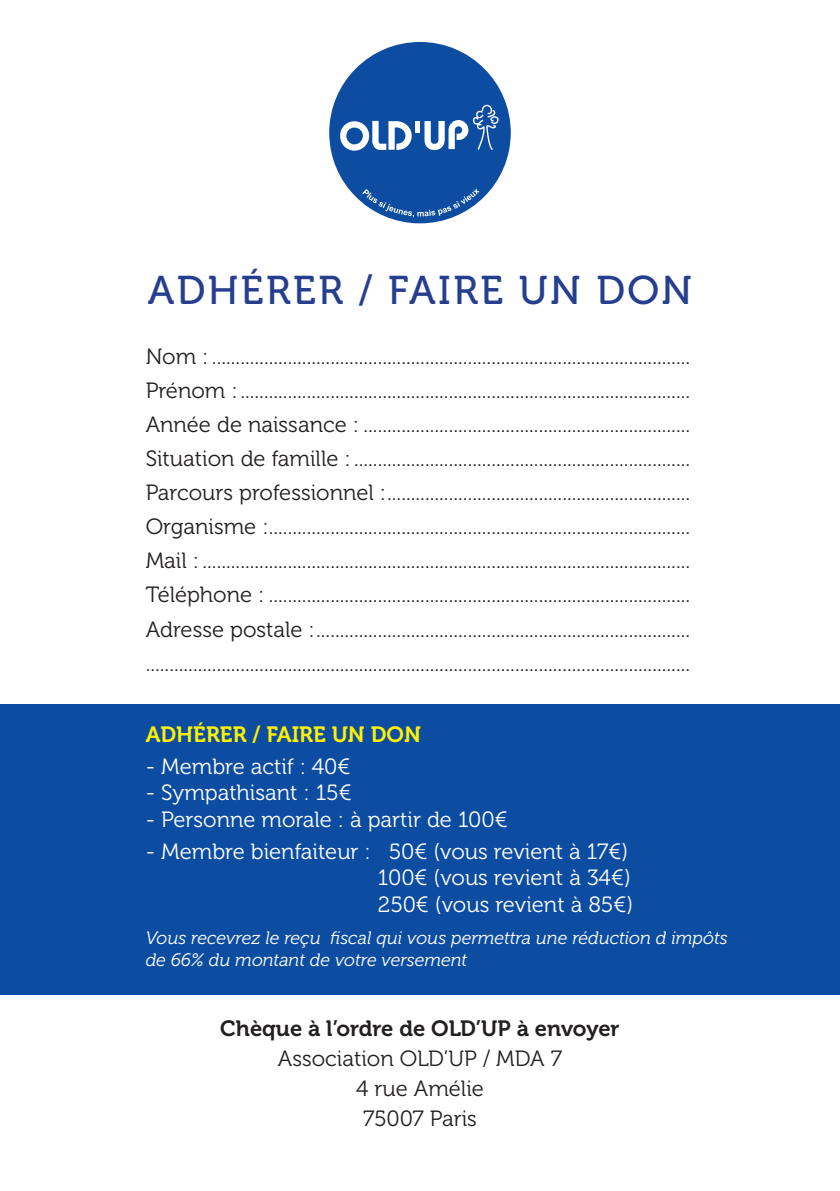
<style>
.page{position:relative;width:840px;height:1191px;background:#fff}
.page>*{position:absolute;margin:0;border:0;box-sizing:border-box;transform-origin:0 0}
.t1{font:40px "Museo 500";letter-spacing:.06em;color:#253f8e}
.t2{font:22px "Museo 300";color:#231f20}
.t3{font:22px "Museo 300";color:#fff}
.t4{font:22px "Museo 700";color:#231f20}
.t5{font:22px "Museo 700";color:#fff101}
.t6{font:italic 18px/21.6px "Museo 300";color:#fff}
</style>
<div class="page">
<div style="left:0;top:704px;width:839px;height:290px;background:#0d4da1"></div>
<div style="left:329px;top:42px;width:181px;height:181px;background:#0d4da1;border-radius:50%"></div>
<svg style="left:362px;top:188px;width:117px;height:29px"></svg>
<svg style="left:340px;top:121px;width:71px;height:30px"></svg>
<div style="left:415px;top:121px;width:5px;height:11px;background:#fff"></div>
<svg style="left:424px;top:105px;width:74px;height:45px"></svg>
<p class="t1" style="left:148px;top:268px;width:545px">ADHÉRER / FAIRE UN DON</p>
<p class="t2" style="left:146px;top:345px;width:545px">Nom : .....................................................................................................</p>
<p class="t2" style="left:146px;top:379px;width:545px">Prénom :...............................................................................................</p>
<p class="t2" style="left:146px;top:413px;width:545px">Année de naissance : .....................................................................</p>
<p class="t2" style="left:146px;top:447px;width:545px">Situation de famille : .......................................................................</p>
<p class="t2" style="left:146px;top:481px;width:545px">Parcours professionnel :................................................................</p>
<p class="t2" style="left:146px;top:515px;width:545px">Organisme :.........................................................................................</p>
<p class="t2" style="left:146px;top:549px;width:545px">Mail : .......................................................................................................</p>
<p class="t2" style="left:146px;top:583px;width:545px">Téléphone : .........................................................................................</p>
<p class="t2" style="left:146px;top:617px;width:545px">Adresse postale :...............................................................................</p>
<p class="t2" style="left:146px;top:651px;width:545px">...................................................................................................................</p>
<p class="t5" style="left:146px;top:722px;width:276px">ADHÉRER / FAIRE UN DON</p>
<p class="t3" style="left:146px;top:754px;width:206px">- Membre actif : 40€</p>
<p class="t3" style="left:146px;top:781px;width:207px">- Sympathisant : 15€</p>
<p class="t3" style="left:146px;top:807px;width:363px">- Personne morale : à partir de 100€</p>
<p class="t3" style="left:146px;top:839px;width:483px">- Membre bienfaiteur : 50€ (vous revient à 17€)</p>
<p class="t3" style="left:378px;top:865px;width:254px">100€ (vous revient à 34€)</p>
<p class="t3" style="left:378px;top:892px;width:257px">250€ (vous revient à 85€)</p>
<p class="t6" style="left:146px;top:927px;width:583px">Vous recevrez le reçu fiscal qui vous permettra une réduction d impôts de 66% du montant de votre versement</p>
<p class="t4" style="left:220px;top:1015px;width:400px">Chèque à l’ordre de OLD’UP à envoyer</p>
<p class="t2" style="left:278px;top:1046px;width:285px">Association OLD’UP / MDA 7</p>
<p class="t2" style="left:356px;top:1076px;width:129px">4 rue Amélie</p>
<p class="t2" style="left:363px;top:1106px;width:115px">75007 Paris</p>
</div>
